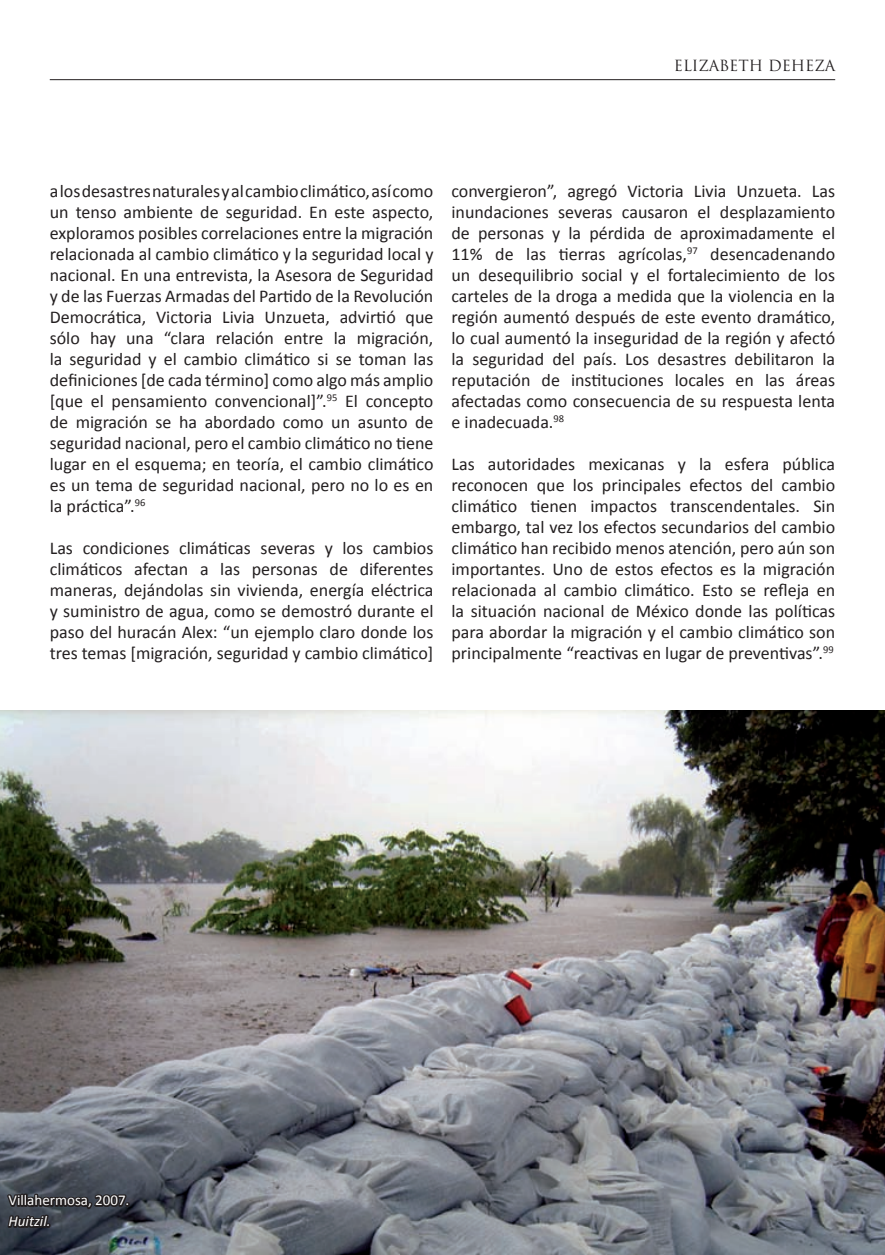
<style>
.page{position:relative;width:885px;height:1255px;background:#fff}
.page>*{position:absolute;margin:0;border:0;box-sizing:border-box;transform-origin:0 0}
.t1{font:18px/21px "Calibri";color:#231f20;text-align:justify}
.t2{font:15px "Calibri";color:#fff}
.t3{font:15px "Trajan Pro";color:#231f20}
.t4{font:italic 15px "Calibri";color:#fff}
</style>
<div class="page">
<hr style="left:50px;top:79px;width:785px;height:1px;background:#231f20">
<img style="left:0;top:710px;width:884px;height:544px">
<svg style="left:6px;top:1177px;width:126px;height:77px;background:#3a3f49"></svg>
<p class="t3" style="left:673px;top:56px;width:163px">ELIZABETH DEHEZA</p>
<p class="t1" style="left:50px;top:179px;width:385px">a los desastres naturales y al cambio climático, así como un tenso ambiente de seguridad. En este aspecto, exploramos posibles correlaciones entre la migración relacionada al cambio climático y la seguridad local y nacional. En una entrevista, la Asesora de Seguridad y de las Fuerzas Armadas del Partido de la Revolución Democrática, Victoria Livia Unzueta, advirtió que sólo hay una “clara relación entre la migración, la seguridad y el cambio climático si se toman las definiciones [de cada término] como algo más amplio [que el pensamiento convencional]”.<sup>95</sup> El concepto de migración se ha abordado como un asunto de seguridad nacional, pero el cambio climático no tiene lugar en el esquema; en teoría, el cambio climático es un tema de seguridad nacional, pero no lo es en la práctica”.<sup>96</sup></p>
<p class="t1" style="left:50px;top:536px;width:385px">Las condiciones climáticas severas y los cambios climáticos afectan a las personas de diferentes maneras, dejándolas sin vivienda, energía eléctrica y suministro de agua, como se demostró durante el paso del huracán Alex: “un ejemplo claro donde los tres temas [migración, seguridad y cambio climático]</p>
<p class="t1" style="left:451px;top:179px;width:385px">convergieron”, agregó Victoria Livia Unzueta. Las inundaciones severas causaron el desplazamiento de personas y la pérdida de aproximadamente el 11% de las tierras agrícolas,<sup>97</sup> desencadenando un desequilibrio social y el fortalecimiento de los carteles de la droga a medida que la violencia en la región aumentó después de este evento dramático, lo cual aumentó la inseguridad de la región y afectó la seguridad del país. Los desastres debilitaron la reputación de instituciones locales en las áreas afectadas como consecuencia de su respuesta lenta e inadecuada.<sup>98</sup></p>
<p class="t1" style="left:451px;top:452px;width:385px">Las autoridades mexicanas y la esfera pública reconocen que los principales efectos del cambio climático tienen impactos transcendentales. Sin embargo, tal vez los efectos secundarios del cambio climático han recibido menos atención, pero aún son importantes. Uno de estos efectos es la migración relacionada al cambio climático. Esto se refleja en la situación nacional de México donde las políticas para abordar la migración y el cambio climático son principalmente “reactivas en lugar de preventivas”.<sup>99</sup></p>
<p class="t2" style="left:9px;top:1190px;width:122px">Villahermosa, 2007.</p>
<p class="t4" style="left:9px;top:1211px;width:44px">Huitzil.</p>
</div>
